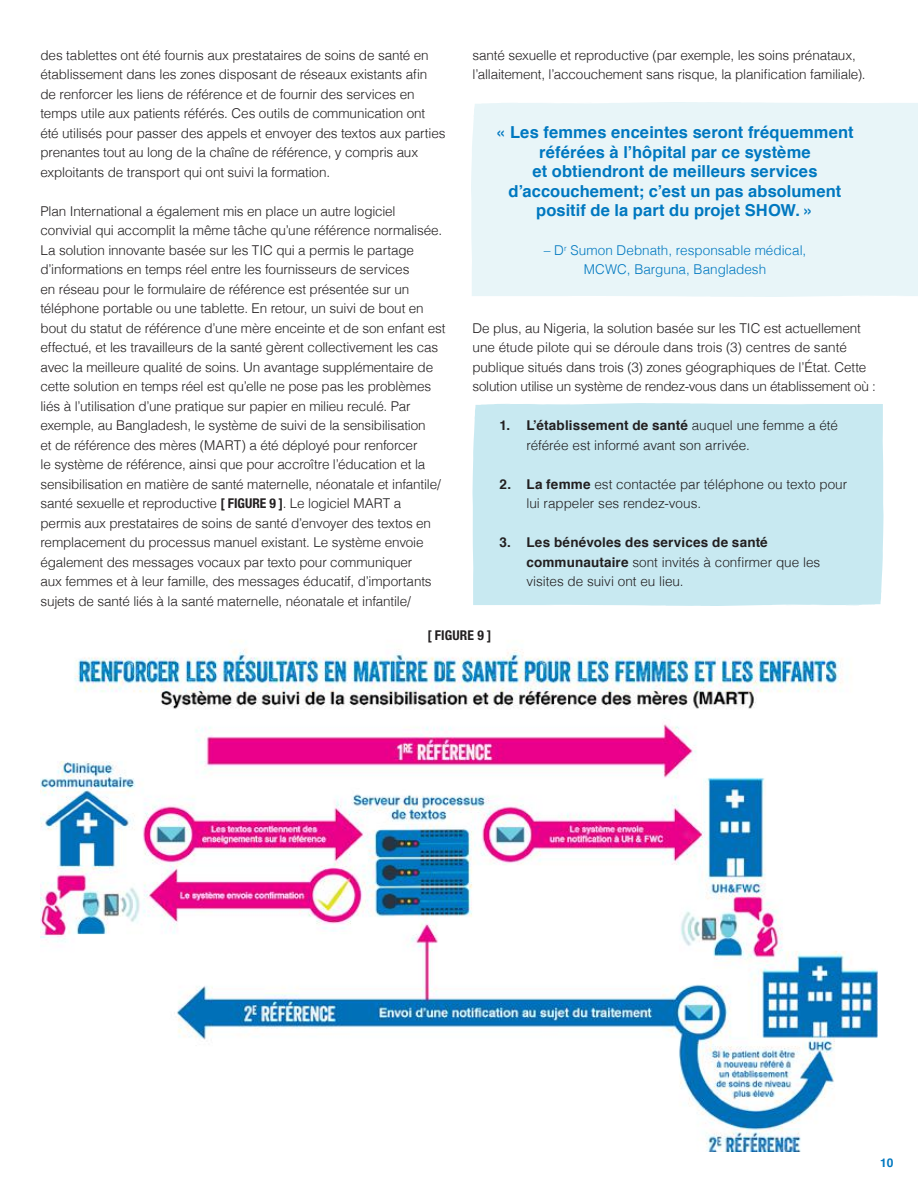
<style>
.page{position:relative;width:918px;height:1188px;background:#fff}
.page>*{position:absolute;margin:0;border:0;box-sizing:border-box;transform-origin:0 0}
.t1{font:700 16.5px/19.5px "Helvetica";letter-spacing:.005em;color:#0078c0;text-align:center}
.t2{font:300 13.5px/19.5px "Helvetica";letter-spacing:-.01em;color:#221f20}
.t3{font:300 13.5px/19.5px "Helvetica";color:#0078c0;text-align:center}
.t4{font:700 condensed 13.5px "Helvetica Neue";letter-spacing:.01em;color:#221f20}
.t5{font:700 12px "Helvetica";color:#0078c0}
.s1{font-family:"Helvetica Neue";font-weight:700;font-stretch:condensed}
.s2{font-weight:700}
</style>
<div class="page">
<div style="left:472px;top:403px;width:412px;height:203px;background:#c8e9f1"></div>
<div style="left:471px;top:102px;width:447px;height:195px;background:#e8f5f8"></div>
<img style="left:40px;top:641px;width:838px;height:511px">
<p class="t2" style="left:40px;top:45px;width:407px">des tablettes ont été fournis aux prestataires de soins de santé en établissement dans les zones disposant de réseaux existants afin de renforcer les liens de référence et de fournir des services en temps utile aux patients référés. Ces outils de communication ont été utilisés pour passer des appels et envoyer des textos aux parties prenantes tout au long de la chaîne de référence, y compris aux exploitants de transport qui ont suivi la formation.</p>
<p class="t2" style="left:40px;top:200px;width:407px">Plan International a également mis en place un autre logiciel convivial qui accomplit la même tâche qu’une référence normalisée.<br>La solution innovante basée sur les TIC qui a permis le partage d’informations en temps réel entre les fournisseurs de services<br>en réseau pour le formulaire de référence est présentée sur un téléphone portable ou une tablette. En retour, un suivi de bout en bout du statut de référence d’une mère enceinte et de son enfant est effectué, et les travailleurs de la santé gèrent collectivement les cas avec la meilleure qualité de soins. Un avantage supplémentaire de cette solution en temps réel est qu’elle ne pose pas les problèmes liés à l’utilisation d’une pratique sur papier en milieu reculé. Par exemple, au Bangladesh, le système de suivi de la sensibilisation<br>et de référence des mères (MART) a été déployé pour renforcer<br>le système de référence, ainsi que pour accroître l’éducation et la sensibilisation en matière de santé maternelle, néonatale et infantile/ santé sexuelle et reproductive <span class="s1">[ FIGURE 9 ]</span>. Le logiciel MART a<br>permis aux prestataires de soins de santé d’envoyer des textos en remplacement du processus manuel existant. Le système envoie également des messages vocaux par texto pour communiquer<br>aux femmes et à leur famille, des messages éducatif, d’importants sujets de santé liés à la santé maternelle, néonatale et infantile/</p>
<p class="t2" style="left:472px;top:44px;width:395px">santé sexuelle et reproductive (par exemple, les soins prénataux, l’allaitement, l’accouchement sans risque, la planification familiale).</p>
<p class="t1" style="left:496px;top:123px;width:359px">« Les femmes enceintes seront fréquemment référées à l’hôpital par ce système<br>et obtiendront de meilleurs services d’accouchement; c’est un pas absolument positif de la part du projet SHOW. »</p>
<p class="t3" style="left:544px;top:240px;width:264px">– D<sup>r</sup> Sumon Debnath, responsable médical,<br>MCWC, Barguna, Bangladesh</p>
<p class="t2" style="left:473px;top:317px;width:405px">De plus, au Nigeria, la solution basée sur les TIC est actuellement une étude pilote qui se déroule dans trois (3) centres de santé publique situés dans trois (3) zones géographiques de l’État. Cette solution utilise un système de rendez-vous dans un établissement où :</p>
<p class="t2" style="left:527px;top:415px;width:313px;text-indent:-27px"><span class="s2">1. L’établissement de santé</span> auquel une femme a été référée est informé avant son arrivée.</p>
<p class="t2" style="left:527px;top:473px;width:322px;text-indent:-27px"><span class="s2">2. La femme</span> est contactée par téléphone ou texto pour lui rappeler ses rendez-vous.</p>
<p class="t2" style="left:527px;top:532px;width:295px;text-indent:-27px"><span class="s2">3. Les bénévoles des services de santé communautaire</span> sont invités à confirmer que les visites de suivi ont eu lieu.</p>
<p class="t4" style="left:427px;top:627px;width:65px">[ FIGURE 9 ]</p>
<p class="t5" style="left:880px;top:1153px;width:15px">10</p>
</div>
